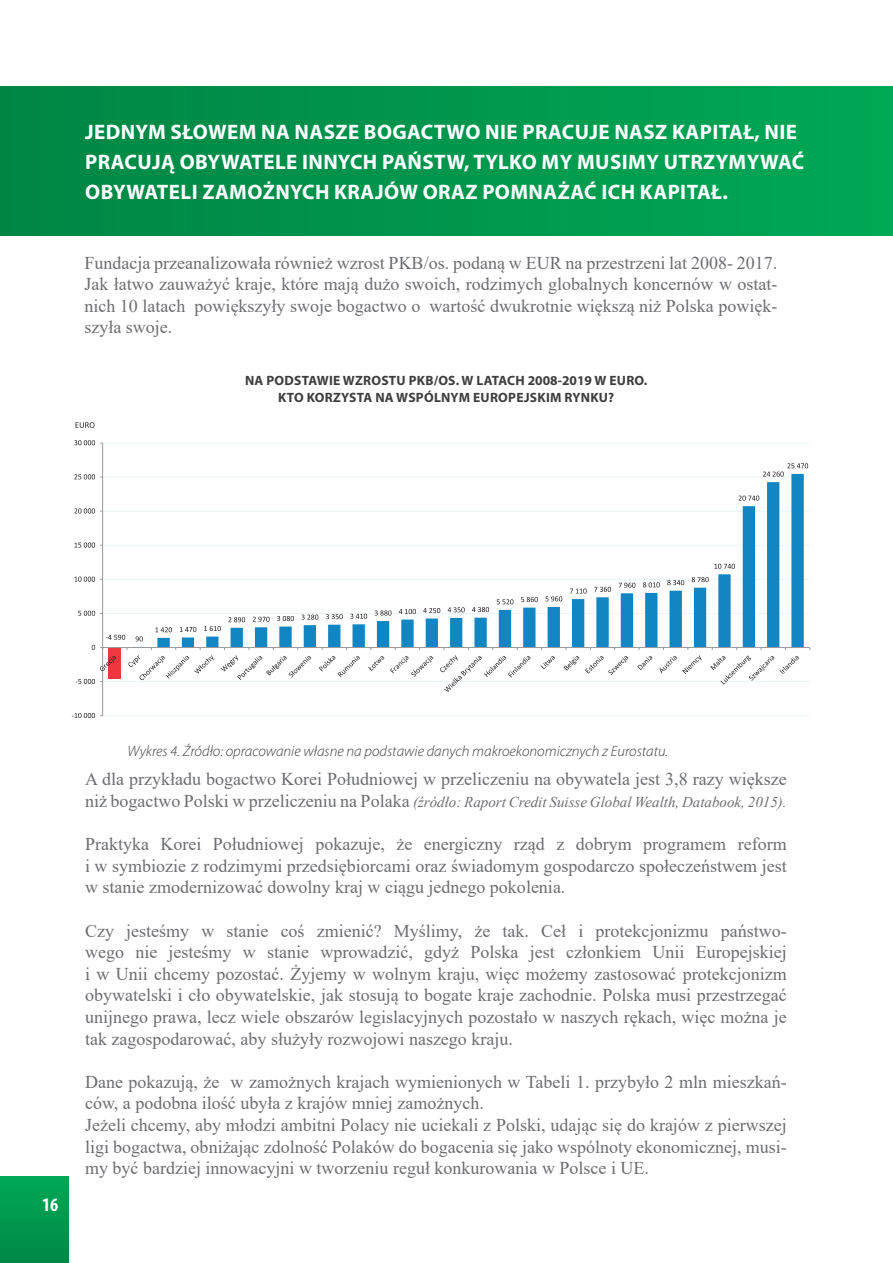
<style>
.page{position:relative;width:893px;height:1263px;background:#fff}
.page>*{position:absolute;margin:0;border:0;box-sizing:border-box;transform-origin:0 0}
.t1{font:700 21px/30px "Myriad Pro";letter-spacing:.02em;color:#fff}
.t2{font:700 condensed 19.05px "Myriad Pro";color:#fff}
.t3{font:18px/21.6px "Times New Roman";color:#6c6d70;text-align:justify}
.t4{font:italic 15px "Times New Roman";color:#6c6d70}
.t5{font:italic 300 15px "Myriad Pro";color:#3e3e3f}
.t6{font:700 13.5px/16.5px "Myriad Pro";letter-spacing:.02em;color:#3e3e3f;text-align:center}
.s1{font-style:normal;font-size:18px}
</style>
<div class="page">
<div style="left:0;top:1177px;width:68px;height:86px;background:linear-gradient(to bottom,#00a955,#008846)"></div>
<div style="left:0;top:86px;width:893px;height:150px;background:linear-gradient(to right,#008544,#00a855)"></div>
<hr style="left:103px;top:715px;width:707px;height:1px;background:#1285c3">
<hr style="left:103px;top:681px;width:707px;height:1px;background:#1285c3">
<hr style="left:103px;top:613px;width:707px;height:1px;background:#1285c3">
<hr style="left:103px;top:579px;width:707px;height:1px;background:#1285c3">
<hr style="left:103px;top:545px;width:707px;height:1px;background:#1285c3">
<hr style="left:103px;top:511px;width:707px;height:1px;background:#1285c3">
<hr style="left:103px;top:477px;width:707px;height:1px;background:#1285c3">
<hr style="left:103px;top:443px;width:707px;height:1px;background:#1285c3">
<svg style="left:133px;top:477px;width:671px;height:170px"></svg>
<hr style="left:102px;top:443px;width:1px;height:273px;background:#989a9d">
<hr style="left:103px;top:647px;width:707px;height:1px;background:#989a9d">
<svg style="left:714px;top:564px;width:21px;height:5px"></svg>
<svg style="left:739px;top:496px;width:20px;height:5px"></svg>
<svg style="left:763px;top:463px;width:45px;height:14px"></svg>
<svg style="left:72px;top:713px;width:31px;height:5px"></svg>
<svg style="left:75px;top:542px;width:27px;height:6px"></svg>
<svg style="left:74px;top:508px;width:28px;height:5px"></svg>
<svg style="left:74px;top:474px;width:28px;height:5px"></svg>
<svg style="left:74px;top:440px;width:29px;height:5px"></svg>
<svg style="left:75px;top:577px;width:724px;height:115px"></svg>
<svg style="left:76px;top:422px;width:19px;height:6px"></svg>
<p class="t1" style="left:85px;top:116px;width:721px">JEDNYM SŁOWEM NA NASZE BOGACTWO NIE PRACUJE NASZ KAPITAŁ, NIE<br>PRACUJĄ OBYWATELE INNYCH PAŃSTW, TYLKO MY MUSIMY UTRZYMYWAĆ<br>OBYWATELI ZAMOŻNYCH KRAJÓW ORAZ POMNAŻAĆ ICH KAPITAŁ.</p>
<p class="t3" style="left:84px;top:251px;width:695px">Fundacja przeanalizowała również wzrost PKB/os. podaną w EUR na przestrzeni lat 2008- 2017.<br>Jak łatwo zauważyć kraje, które mają dużo swoich, rodzimych globalnych koncernów w ostat&shy;nich 10 latach powiększyły swoje bogactwo o wartość dwukrotnie większą niż Polska powięk&shy;szyła swoje.</p>
<p class="t6" style="left:245px;top:372px;width:404px">NA PODSTAWIE WZROSTU PKB/OS. W LATACH 2008-2019 W EURO.<br>KTO KORZYSTA NA WSPÓLNYM EUROPEJSKIM RYNKU?</p>
<p class="t2" style="left:42px;top:1193px;width:18px">16</p>
<p class="t5" style="left:128px;top:742px;width:542px">Wykres 4. Źródło: opracowanie własne na podstawie danych makroekonomicznych z Eurostatu.</p>
<p class="t3" style="left:85px;top:768px;width:703px">A dla przykładu bogactwo Korei Południowej w przeliczeniu na obywatela jest 3,8 razy większe</p>
<p class="t4" style="left:85px;top:792px;width:703px"><span class="s1">niż bogactwo Polski w przeliczeniu na Polaka</span> (źródło: Raport Credit Suisse Global Wealth, Databook, 2015).</p>
<p class="t3" style="left:85px;top:833px;width:703px">Praktyka Korei Południowej pokazuje, że energiczny rząd z dobrym programem reform i w symbiozie z rodzimymi przedsiębiorcami oraz świadomym gospodarczo społeczeństwem jest w stanie zmodernizować dowolny kraj w ciągu jednego pokolenia.</p>
<p class="t3" style="left:85px;top:919px;width:703px">Czy jesteśmy w stanie coś zmienić? Myślimy, że tak. Ceł i protekcjonizmu państwo&shy;wego nie jesteśmy w stanie wprowadzić, gdyż Polska jest członkiem Unii Europejskiej i w Unii chcemy pozostać. Żyjemy w wolnym kraju, więc możemy zastosować protekcjonizm obywatelski i cło obywatelskie, jak stosują to bogate kraje zachodnie. Polska musi przestrzegać unijnego prawa, lecz wiele obszarów legislacyjnych pozostało w naszych rękach, więc można je tak zagospodarować, aby służyły rozwojowi naszego kraju.</p>
<p class="t3" style="left:85px;top:1070px;width:703px;text-align:left">Dane pokazują, że w zamożnych krajach wymienionych w Tabeli 1. przybyło 2 mln mieszkań&shy;ców, a podobna ilość ubyła z krajów mniej zamożnych.<br>Jeżeli chcemy, aby młodzi ambitni Polacy nie uciekali z Polski, udając się do krajów z pierwszej ligi bogactwa, obniżając zdolność Polaków do bogacenia się jako wspólnoty ekonomicznej, musi&shy;my być bardziej innowacyjni w tworzeniu reguł konkurowania w Polsce i UE.</p>
</div>
